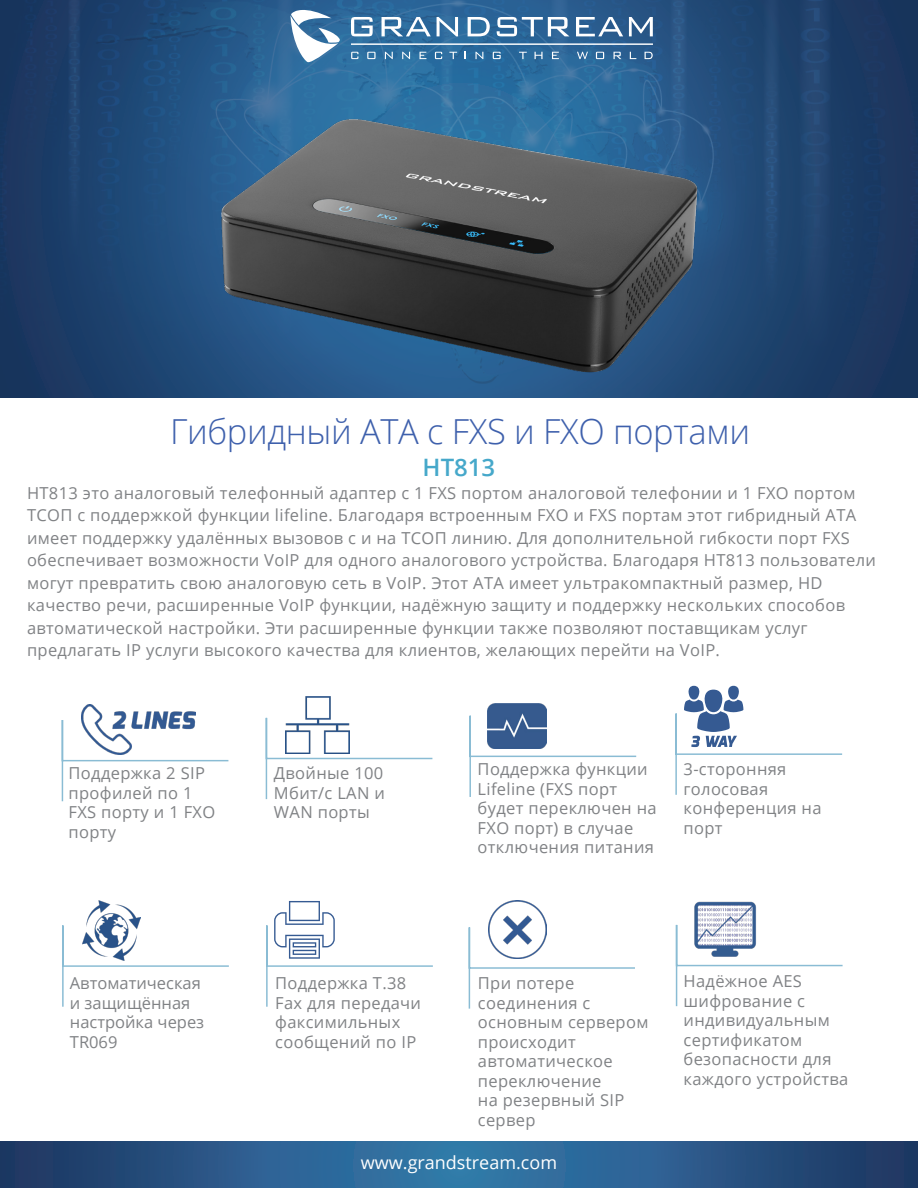
<style>
.page{position:relative;width:918px;height:1188px;background:#fff}
.page>*{position:absolute;margin:0;border:0;box-sizing:border-box;transform-origin:0 0}
.t1{font:300 34.5px "Open Sans";letter-spacing:-.01em;color:#3e60ac}
.t2{font:600 24px "Open Sans";color:#46a8ca}
.t3{font:18px "Open Sans";color:#fff}
.t4{font:16.5px/19.5px "Open Sans";letter-spacing:.02em;color:#808285}
.t5{font:16.5px/19.5px "Open Sans";color:#808285}
</style>
<div class="page">
<img style="left:0;top:0;width:918px;height:397px">
<svg style="left:291px;top:10px;width:49px;height:52px"></svg>
<svg style="left:351px;top:17px;width:22px;height:19px"></svg>
<svg style="left:382px;top:17px;width:49px;height:19px"></svg>
<svg style="left:437px;top:17px;width:21px;height:19px"></svg>
<svg style="left:468px;top:17px;width:22px;height:19px"></svg>
<svg style="left:497px;top:17px;width:72px;height:19px"></svg>
<svg style="left:576px;top:17px;width:47px;height:19px"></svg>
<svg style="left:629px;top:17px;width:24px;height:19px"></svg>
<svg style="left:351px;top:52px;width:7px;height:7px"></svg>
<svg style="left:367px;top:52px;width:9px;height:7px"></svg>
<svg style="left:385px;top:52px;width:8px;height:7px"></svg>
<svg style="left:402px;top:52px;width:8px;height:7px"></svg>
<svg style="left:420px;top:52px;width:6px;height:7px"></svg>
<svg style="left:435px;top:52px;width:7px;height:7px"></svg>
<svg style="left:449px;top:52px;width:8px;height:7px"></svg>
<svg style="left:476px;top:52px;width:7px;height:7px"></svg>
<svg style="left:493px;top:52px;width:8px;height:7px"></svg>
<svg style="left:519px;top:52px;width:8px;height:7px"></svg>
<svg style="left:535px;top:52px;width:8px;height:7px"></svg>
<svg style="left:552px;top:52px;width:7px;height:7px"></svg>
<svg style="left:645px;top:52px;width:8px;height:7px"></svg>
<svg style="left:596px;top:52px;width:8px;height:7px"></svg>
<svg style="left:614px;top:52px;width:7px;height:7px"></svg>
<svg style="left:630px;top:52px;width:6px;height:7px"></svg>
<svg style="left:577px;top:52px;width:11px;height:7px"></svg>
<hr style="left:351px;top:44px;width:302px;height:1px;background:#fff">
<svg style="left:0;top:1142px;width:918px;height:46px;background:#295988"></svg>
<svg style="left:469px;top:714px;width:168px;height:83px"></svg>
<svg style="left:468px;top:926px;width:167px;height:83px"></svg>
<div style="left:688px;top:686px;width:12px;height:14px;background:#355a92;border-radius:50%"></div>
<div style="left:728px;top:686px;width:11px;height:14px;background:#355a92;border-radius:50%"></div>
<svg style="left:675px;top:690px;width:168px;height:105px"></svg>
<svg style="left:675px;top:924px;width:168px;height:83px"></svg>
<svg style="left:266px;top:901px;width:167px;height:106px"></svg>
<svg style="left:265px;top:717px;width:168px;height:83px"></svg>
<svg style="left:62px;top:925px;width:167px;height:82px"></svg>
<svg style="left:61px;top:719px;width:168px;height:83px"></svg>
<img style="left:489px;top:901px;width:57px;height:58px">
<img style="left:487px;top:704px;width:59px;height:45px">
<img style="left:692px;top:901px;width:65px;height:56px">
<img style="left:212px;top:108px;width:494px;height:273px">
<img style="left:82px;top:704px;width:114px;height:51px">
<img style="left:82px;top:901px;width:59px;height:59px">
<img style="left:286px;top:697px;width:63px;height:57px">
<p class="t1" style="left:170px;top:408px;width:582px">Гибридный АТА с FXS и FXO портами</p>
<p class="t4" style="left:27px;top:481px;width:851px;line-height:22.5px">HT813 это аналоговый телефонный адаптер с 1 FXS портом аналоговой телефонии и 1 FXO портом ТСОП с поддержкой функции lifeline. Благодаря встроенным FXO и FXS портам этот гибридный АТА имеет поддержку удалённых вызовов с и на ТСОП линию. Для дополнительной гибкости порт FXS обеспечивает возможности VoIP для одного аналогового устройства. Благодаря HT813 пользователи могут превратить свою аналоговую сеть в VoIP. Этот АТА имеет ультракомпактный размер, HD качество речи, расширенные VoIP функции, надёжную защиту и поддержку нескольких способов автоматической настройки. Эти расширенные функции также позволяют поставщикам услуг предлагать IP услуги высокого качества для клиентов, желающих перейти на VoIP.</p>
<p class="t2" style="left:423px;top:451px;width:74px">HT813</p>
<p class="t4" style="left:69px;top:763px;width:148px">Поддержка 2 SIP профилей по 1<br>FXS порту и 1 FXO порту</p>
<p class="t4" style="left:274px;top:763px;width:112px;text-align:justify">Двойные 100<br>Мбит/с LAN и WAN порты</p>
<p class="t4" style="left:478px;top:759px;width:181px">Поддержка функции<br>Lifeline (FXS порт будет переключен на<br>FXO порт) в случае отключения питания</p>
<p class="t4" style="left:684px;top:759px;width:140px">3-сторонняя голосовая конференция на порт</p>
<p class="t5" style="left:70px;top:973px;width:136px">Автоматическая и защищённая настройка через<br>TR069</p>
<p class="t4" style="left:275px;top:973px;width:147px">Поддержка T.38<br>Fax для передачи факсимильных сообщений по IP</p>
<p class="t4" style="left:478px;top:973px;width:172px">При потере соединения с основным сервером происходит автоматическое переключение<br>на резервный SIP сервер</p>
<p class="t4" style="left:684px;top:971px;width:166px">Надёжное AES шифрование с индивидуальным сертификатом безопасности для каждого устройства</p>
<p class="t3" style="left:361px;top:1151px;width:198px">www.grandstream.com</p>
</div>
